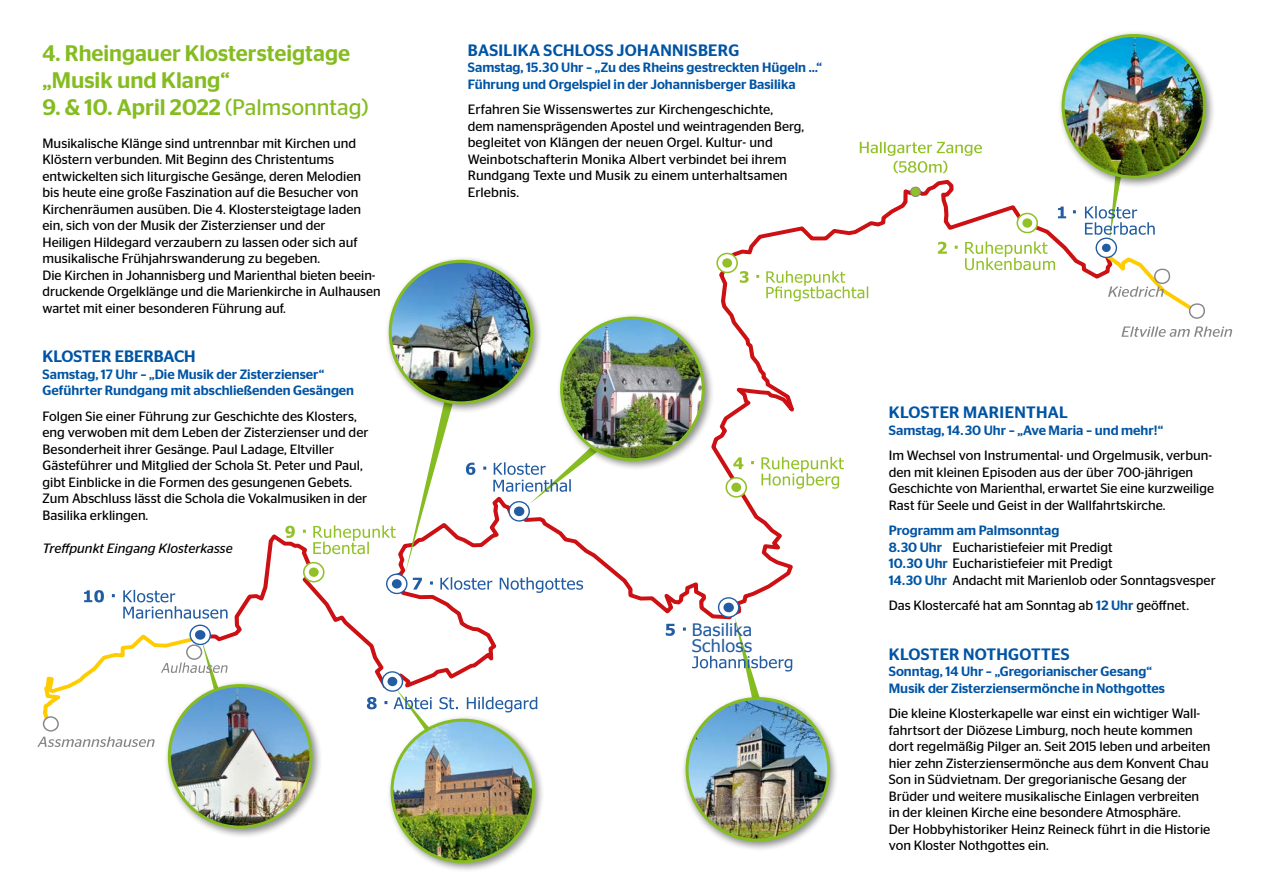
<style>
.page{position:relative;width:1263px;height:893px;background:#fff}
.page>*{position:absolute;margin:0;border:0;box-sizing:border-box;transform-origin:0 0}
.t1{font:500 22.5px/27px "Stag Sans";color:#85bc21}
.t2{font:17.25px/16px "Tahoma";letter-spacing:.015em;color:#225ca2;scale:1.05 1}
.t3{font:500 16.5px "Stag Sans";letter-spacing:.02em;color:#0054a4}
.t4{font:500 16.5px "Stag Sans";color:#0054a4}
.t5{font:13.5px/16.5px "Stag Sans";color:#000}
.t6{font:500 13.5px/16.5px "Stag Sans";color:#0054a4}
.t7{font:italic 13.5px "Stag Sans";color:#000}
.s1{font-weight:400}
.s2{font-weight:500;color:#0054a4}
</style>
<div class="page">
<svg style="left:235px;top:250px;width:597px;height:438px"></svg>
<svg style="left:666px;top:624px;width:20px;height:12px"></svg>
<svg style="left:387px;top:574px;width:20px;height:19px"></svg>
<div style="left:386px;top:573px;width:22px;height:21px;border:1px solid #225ca2;border-radius:50%"></div>
<div style="left:392px;top:579px;width:10px;height:10px;background:#225ca2;border-radius:50%"></div>
<svg style="left:382px;top:672px;width:20px;height:19px"></svg>
<div style="left:382px;top:671px;width:21px;height:21px;border:1px solid #225ca2;border-radius:50%"></div>
<div style="left:387px;top:677px;width:10px;height:9px;background:#225ca2;border-radius:50%"></div>
<svg style="left:367px;top:688px;width:170px;height:27px"></svg>
<svg style="left:717px;top:253px;width:20px;height:20px"></svg>
<div style="left:716px;top:253px;width:22px;height:20px;border:2px solid #92c127;border-radius:50%"></div>
<div style="left:722px;top:258px;width:10px;height:10px;background:#92c127;border-radius:50%"></div>
<svg style="left:726px;top:478px;width:20px;height:19px"></svg>
<div style="left:725px;top:477px;width:22px;height:21px;border:2px solid #92c127;border-radius:50%"></div>
<div style="left:731px;top:483px;width:10px;height:9px;background:#92c127;border-radius:50%"></div>
<svg style="left:733px;top:457px;width:111px;height:32px"></svg>
<svg style="left:304px;top:563px;width:20px;height:19px"></svg>
<div style="left:303px;top:562px;width:22px;height:20px;border:2px solid #92c127;border-radius:50%"></div>
<div style="left:309px;top:567px;width:10px;height:10px;background:#92c127;border-radius:50%"></div>
<svg style="left:285px;top:525px;width:111px;height:29px"></svg>
<svg style="left:692px;top:596px;width:100px;height:98px"></svg>
<div style="left:723px;top:603px;width:11px;height:9px;background:#225ca2;border-radius:50%"></div>
<svg style="left:1121px;top:326px;width:111px;height:11px"></svg>
<svg style="left:37px;top:590px;width:198px;height:157px"></svg>
<svg style="left:740px;top:141px;width:465px;height:178px"></svg>
<div style="left:387px;top:715px;width:158px;height:158px;background:#000;opacity:.45"></div>
<img style="left:392px;top:720px;width:142px;height:142px;border-radius:71px">
<div style="left:390px;top:719px;width:145px;height:144px;border:3px solid #85bc21;border-radius:50%"></div>
<div style="left:1058px;top:30px;width:158px;height:158px;background:#000;opacity:.45"></div>
<img style="left:1063px;top:36px;width:142px;height:141px;border-radius:71px">
<div style="left:1061px;top:34px;width:145px;height:145px;border:3px solid #85bc21;border-radius:50%"></div>
<div style="left:681px;top:694px;width:158px;height:158px;background:#000;opacity:.45"></div>
<img style="left:687px;top:699px;width:142px;height:141px;border-radius:71px">
<div style="left:685px;top:697px;width:145px;height:145px;border:3px solid #85bc21;border-radius:50%"></div>
<div style="left:556px;top:313px;width:158px;height:158px;background:#000;opacity:.45"></div>
<img style="left:562px;top:318px;width:141px;height:142px;border-radius:71px">
<div style="left:560px;top:317px;width:145px;height:144px;border:3px solid #85bc21;border-radius:50%"></div>
<div style="left:164px;top:680px;width:158px;height:158px;background:#000;opacity:.45"></div>
<img style="left:169px;top:685px;width:142px;height:142px;border-radius:71px">
<div style="left:168px;top:684px;width:144px;height:145px;border:3px solid #85bc21;border-radius:50%"></div>
<svg style="left:405px;top:390px;width:208px;height:203px"></svg>
<div style="left:385px;top:256px;width:158px;height:158px;background:#000;opacity:.45"></div>
<img style="left:390px;top:261px;width:142px;height:142px;border-radius:71px">
<div style="left:389px;top:260px;width:144px;height:144px;border:3px solid #85bc21;border-radius:50%"></div>
<h1 class="t1" style="left:43px;top:37px;width:309px">4. Rheingauer Klostersteigtage „Musik und Klang“</h1>
<h1 class="t1" style="left:43px;top:91px;width:328px">9. &amp; 10. April 2022 <span class="s1">(Palmsonntag)</span></h1>
<p class="t5" style="left:43px;top:134px;width:339px">Musikalische Klänge sind untrennbar mit Kirchen und Klöstern verbunden. Mit Beginn des Christentums entwickelten sich liturgische Gesänge, deren Melodien bis heute eine große Faszination auf die Besucher von Kirchenräumen ausüben. Die 4. Klostersteigtage laden ein, sich von der Musik der Zisterzienser und der<br>Heiligen Hildegard verzaubern zu lassen oder sich auf musikalische Frühjahrswanderung zu begeben.<br>Die Kirchen in Johannisberg und Marienthal bieten beein&shy;druckende Orgelklänge und die Marienkirche in Aulhausen wartet mit einer besonderen Führung auf.</p>
<p class="t4" style="left:43px;top:344px;width:155px">KLOSTER EBERBACH</p>
<p class="t6" style="left:43px;top:365px;width:313px">Samstag, 17 Uhr – „Die Musik der Zisterzienser“<br>Geführter Rundgang mit abschließenden Gesängen</p>
<p class="t5" style="left:43px;top:407px;width:327px">Folgen Sie einer Führung zur Geschichte des Klosters, eng verwoben mit dem Leben der Zisterzienser und der Besonderheit ihrer Gesänge. Paul Ladage, Eltviller Gästeführer und Mitglied der Schola St. Peter und Paul, gibt Einblicke in die Formen des gesungenen Gebets.<br>Zum Abschluss lässt die Schola die Vokalmusiken in der Basilika erklingen.</p>
<p class="t7" style="left:43px;top:538px;width:192px">Treffpunkt Eingang Klosterkasse</p>
<p class="t3" style="left:468px;top:38px;width:273px">BASILIKA SCHLOSS JOHANNISBERG</p>
<p class="t6" style="left:468px;top:58px;width:356px">Samstag, 15. 30 Uhr – „Zu des Rheins gestreckten Hügeln …“<br>Führung und Orgelspiel in der Johannisberger Basilika</p>
<p class="t5" style="left:468px;top:100px;width:338px">Erfahren Sie Wissenswertes zur Kirchengeschichte,<br>dem namensprägenden Apostel und weintragenden Berg, begleitet von Klängen der neuen Orgel. Kultur- und Weinbotschafterin Monika Albert verbindet bei ihrem Rundgang Texte und Musik zu einem unterhaltsamen Erlebnis.</p>
<p class="t2" style="left:692px;top:621px;width:59px">Basilika<br>Schloss</p>
<p class="t3" style="left:889px;top:400px;width:181px">KLOSTER MARIENTHAL</p>
<p class="t6" style="left:889px;top:421px;width:276px">Samstag, 14. 30 Uhr – „Ave Maria – und mehr!“</p>
<p class="t5" style="left:889px;top:446px;width:327px">Im Wechsel von Instrumental- und Orgelmusik, verbun&shy;den mit kleinen Episoden aus der über 700-jährigen Geschichte von Marienthal, erwartet Sie eine kurzweilige Rast für Seele und Geist in der Wallfahrtskirche.</p>
<p class="t6" style="left:889px;top:521px;width:172px">Programm am Palmsonntag</p>
<p class="t5" style="left:889px;top:538px;width:225px"><span class="s2">8. 30 Uhr</span> Eucharistiefeier mit Predigt</p>
<p class="t5" style="left:889px;top:554px;width:225px"><span class="s2">10. 30 Uhr</span> Eucharistiefeier mit Predigt</p>
<p class="t5" style="left:889px;top:566px;width:328px;line-height:25.5px"><span class="s2">14. 30 Uhr</span> Andacht mit Marienlob oder Sonntagsvesper<br>Das Klostercafé hat am Sonntag ab <span class="s2">12 Uhr</span> geöffnet.</p>
<p class="t3" style="left:889px;top:642px;width:182px">KLOSTER NOTHGOTTES</p>
<p class="t6" style="left:889px;top:662px;width:278px">Sonntag, 14 Uhr – „Gregorianischer Gesang“<br>Musik der Zisterziensermönche in Nothgottes</p>
<p class="t5" style="left:889px;top:704px;width:323px">Die kleine Klosterkapelle war einst ein wichtiger Wall&shy;fahrtsort der Diözese Limburg, noch heute kommen dort regelmäßig Pilger an. Seit 2015 leben und arbeiten hier zehn Zisterziensermönche aus dem Konvent Chau Son in Südvietnam. Der gregorianische Gesang der Brüder und weitere musikalische Einlagen verbreiten in der kleinen Kirche eine besondere Atmosphäre.<br>Der Hobbyhistoriker Heinz Reineck führt in die Historie von Kloster Nothgottes ein.</p>
</div>
